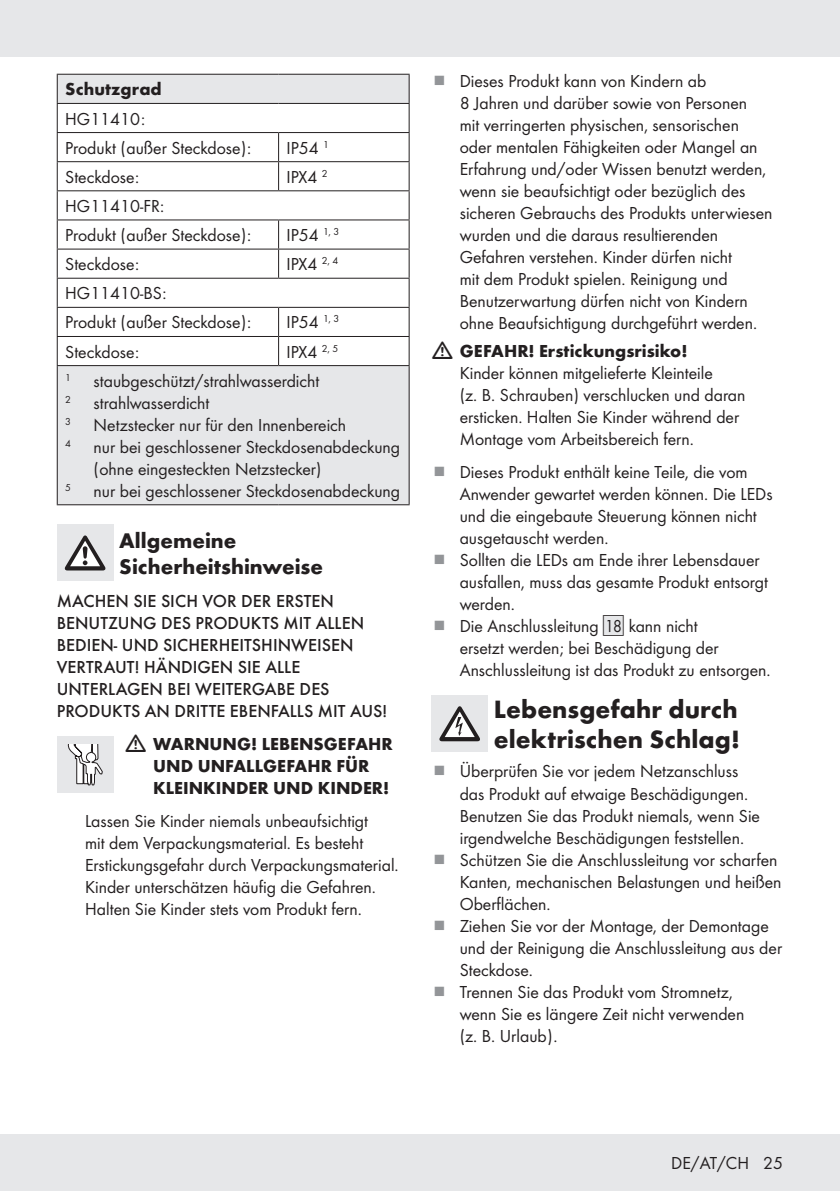
<style>
.page{position:relative;width:840px;height:1191px;background:#fff}
.page>*{position:absolute;margin:0;border:0;box-sizing:border-box;transform-origin:0 0}
.Body{font:700 26px/30px "Futura";letter-spacing:.005em;color:#231f20}
.Headline-01{font:700 22px/26px "Futura";color:#231f20}
.Indent{font:18px/22px "Futura Boo";color:#231f20}
.Body-2{font:18px "Futura Boo";color:#231f20}
.Body_SB{font:500 18px/22px "Futura";color:#231f20}
.Headline-03_SB{font:700 18px/22px "Futura";color:#231f20}
.Indent_SB{font:18px "Futura Boo";color:#231f20}
.Indent-2{font:10.4px "Futura Boo";color:#231f20}
.Indent_SB-2{font:10.4px "Futura Boo";color:#231f20}
.s1{font-family:"Futura";font-weight:700}
.s2{font-family:"IMP Lidl Num Box";font-size:15.8px;color:#e6e7e9}
.s3{font-family:"IMP Lidl Num Box";font-size:15.8px}
</style>
<div class="page">
<div style="left:0;top:1134px;width:839px;height:57px;background:#e6e7e9"></div>
<div style="left:0;top:0;width:839px;height:57px;background:#e6e7e9"></div>
<svg style="left:58px;top:75px;width:350px;height:429px"></svg>
<hr style="left:57px;top:74px;width:221px;height:1px;background:#231f20">
<hr style="left:278px;top:74px;width:131px;height:1px;background:#231f20">
<hr style="left:57px;top:103px;width:221px;height:1px;background:#231f20">
<hr style="left:278px;top:103px;width:131px;height:1px;background:#231f20">
<hr style="left:57px;top:132px;width:221px;height:1px;background:#231f20">
<hr style="left:278px;top:132px;width:131px;height:1px;background:#231f20">
<hr style="left:57px;top:161px;width:221px;height:1px;background:#231f20">
<hr style="left:278px;top:161px;width:131px;height:1px;background:#231f20">
<svg style="left:278px;top:133px;width:1px;height:57px"></svg>
<hr style="left:57px;top:190px;width:221px;height:1px;background:#231f20">
<hr style="left:278px;top:190px;width:131px;height:1px;background:#231f20">
<hr style="left:57px;top:219px;width:221px;height:1px;background:#231f20">
<hr style="left:278px;top:219px;width:131px;height:1px;background:#231f20">
<hr style="left:57px;top:248px;width:221px;height:1px;background:#231f20">
<hr style="left:278px;top:248px;width:131px;height:1px;background:#231f20">
<svg style="left:278px;top:220px;width:1px;height:58px"></svg>
<hr style="left:57px;top:278px;width:221px;height:1px;background:#231f20">
<hr style="left:278px;top:278px;width:131px;height:1px;background:#231f20">
<hr style="left:57px;top:307px;width:221px;height:1px;background:#231f20">
<hr style="left:278px;top:307px;width:131px;height:1px;background:#231f20">
<hr style="left:57px;top:336px;width:221px;height:1px;background:#231f20">
<svg style="left:57px;top:75px;width:1px;height:290px"></svg>
<hr style="left:278px;top:336px;width:131px;height:1px;background:#231f20">
<svg style="left:278px;top:308px;width:1px;height:57px"></svg>
<svg style="left:408px;top:75px;width:1px;height:290px"></svg>
<hr style="left:57px;top:365px;width:221px;height:1px;background:#231f20">
<hr style="left:57px;top:366px;width:1px;height:138px;background:#231f20">
<hr style="left:278px;top:365px;width:131px;height:1px;background:#231f20">
<hr style="left:408px;top:366px;width:1px;height:138px;background:#231f20">
<hr style="left:57px;top:504px;width:221px;height:1px;background:#231f20">
<hr style="left:278px;top:504px;width:131px;height:1px;background:#231f20">
<div style="left:57px;top:524px;width:56px;height:57px;background:#e6e7e9"></div>
<svg style="left:65px;top:535px;width:40px;height:35px"></svg>
<div style="left:57px;top:736px;width:56px;height:57px;background:#e6e7e9"></div>
<svg style="left:67px;top:744px;width:36px;height:41px"></svg>
<div style="left:431px;top:695px;width:57px;height:57px;background:#e6e7e9"></div>
<svg style="left:439px;top:706px;width:40px;height:35px"></svg>
<p class="Headline-03_SB" style="left:65px;top:77px;width:98px">Schutzgrad</p>
<p class="Body-2" style="left:65px;top:106px;width:81px">HG11410:</p>
<p class="Body-2" style="left:65px;top:135px;width:187px">Produkt (außer Steckdose):</p>
<p class="Body-2" style="left:286px;top:135px;width:44px">IP54 <sup>1</sup></p>
<p class="Body-2" style="left:65px;top:164px;width:75px">Steckdose:</p>
<p class="Body-2" style="left:286px;top:164px;width:43px">IPX4 <sup>2</sup></p>
<p class="Body-2" style="left:65px;top:193px;width:100px">HG11410-FR:</p>
<p class="Body-2" style="left:65px;top:223px;width:187px">Produkt (außer Steckdose):</p>
<p class="Body-2" style="left:286px;top:223px;width:54px">IP54 <sup>1,</sup> <sup>3</sup></p>
<p class="Body-2" style="left:65px;top:252px;width:75px">Steckdose:</p>
<p class="Body-2" style="left:286px;top:252px;width:53px">IPX4 <sup>2,</sup> <sup>4</sup></p>
<p class="Body-2" style="left:65px;top:281px;width:103px">HG11410-BS:</p>
<p class="Body-2" style="left:65px;top:310px;width:187px">Produkt (außer Steckdose):</p>
<p class="Body-2" style="left:286px;top:310px;width:54px">IP54 <sup>1,</sup> <sup>3</sup></p>
<p class="Body-2" style="left:65px;top:339px;width:75px">Steckdose:</p>
<p class="Body-2" style="left:286px;top:339px;width:53px">IPX4 <sup>2,</sup> <sup>5</sup></p>
<p class="Indent_SB-2" style="left:65px;top:370px;width:7px">1</p>
<p class="Indent_SB" style="left:94px;top:368px;width:227px">staubgeschützt/strahlwasserdicht</p>
<p class="Indent-2" style="left:65px;top:392px;width:7px">2</p>
<p class="Indent" style="left:94px;top:391px;width:117px">strahlwasserdicht</p>
<p class="Indent-2" style="left:65px;top:414px;width:7px">3</p>
<p class="Indent" style="left:94px;top:413px;width:254px">Netzstecker nur für den Innenbereich</p>
<p class="Indent-2" style="left:65px;top:436px;width:7px">4</p>
<p class="Indent" style="left:94px;top:435px;width:308px">nur bei geschlossener Steckdosenabdeckung (ohne eingesteckten Netzstecker)</p>
<p class="Indent-2" style="left:65px;top:480px;width:7px">5</p>
<p class="Indent" style="left:94px;top:479px;width:308px">nur bei geschlossener Steckdosenabdeckung</p>
<p class="Headline-01" style="left:119px;top:526px;width:205px">Allgemeine<br>Sicherheitshinweise</p>
<p class="Body_SB" style="left:57px;top:588px;width:332px">MACHEN SIE SICH VOR DER ERSTEN<br>BENUTZUNG DES PRODUKTS MIT ALLEN<br>BEDIEN- UND SICHERHEITSHINWEISEN<br>VERTRAUT! HÄNDIGEN SIE ALLE<br>UNTERLAGEN BEI WEITERGABE DES<br>PRODUKTS AN DRITTE EBENFALLS MIT AUS!</p>
<p class="Headline-03_SB" style="left:153px;top:731px;width:241px">WARNUNG! LEBENSGEFAHR<br>UND UNFALLGEFAHR FÜR<br>KLEINKINDER UND KINDER!</p>
<p class="Indent" style="left:85px;top:809px;width:315px">Lassen Sie Kinder niemals unbeaufsichtigt<br>mit dem Verpackungsmaterial. Es besteht Erstickungsgefahr durch Verpackungsmaterial.<br>Kinder unterschätzen häufig die Gefahren.<br>Halten Sie Kinder stets vom Produkt fern.</p>
<p class="Indent" style="left:459px;top:69px;width:314px">Dieses Produkt kann von Kindern ab<br>8 Jahren und darüber sowie von Personen<br>mit verringerten physischen, sensorischen oder mentalen Fähigkeiten oder Mangel an Erfahrung und/oder Wissen benutzt werden, wenn sie beaufsichtigt oder bezüglich des sicheren Gebrauchs des Produkts unterwiesen wurden und die daraus resultierenden Gefahren verstehen. Kinder dürfen nicht<br>mit dem Produkt spielen. Reinigung und Benutzerwartung dürfen nicht von Kindern ohne Beaufsichtigung durchgeführt werden.</p>
<p class="Indent" style="left:459px;top:339px;width:287px"><span class="s1">GEFAHR! Erstickungsrisiko!<br></span>Kinder können mitgelieferte Kleinteile<br>(z. B. Schrauben) verschlucken und daran ersticken. Halten Sie Kinder während der Montage vom Arbeitsbereich fern.</p>
<p class="Indent" style="left:459px;top:460px;width:314px">Dieses Produkt enthält keine Teile, die vom Anwender gewartet werden können. Die LEDs und die eingebaute Steuerung können nicht ausgetauscht werden.</p>
<p class="Indent" style="left:459px;top:548px;width:309px">Sollten die LEDs am Ende ihrer Lebensdauer ausfallen, muss das gesamte Produkt entsorgt werden.</p>
<p class="Indent" style="left:459px;top:614px;width:312px">Die Anschlussleitung <span class="s2">[</span><span class="s3">18]</span> kann nicht<br>ersetzt werden; bei Beschädigung der<br>Anschlussleitung ist das Produkt zu entsorgen.</p>
<p class="Body" style="left:493px;top:692px;width:247px">Lebensgefahr durch elektrischen Schlag!</p>
<p class="Indent" style="left:459px;top:759px;width:302px">Überprüfen Sie vor jedem Netzanschluss das Produkt auf etwaige Beschädigungen.<br>Benutzen Sie das Produkt niemals, wenn Sie irgendwelche Beschädigungen feststellen.</p>
<p class="Indent" style="left:459px;top:847px;width:323px">Schützen Sie die Anschlussleitung vor scharfen<br>Kanten, mechanischen Belastungen und heißen<br>Oberflächen.</p>
<p class="Indent" style="left:459px;top:913px;width:324px">Ziehen Sie vor der Montage, der Demontage und der Reinigung die Anschlussleitung aus der<br>Steckdose.</p>
<p class="Indent" style="left:459px;top:979px;width:286px">Trennen Sie das Produkt vom Stromnetz, wenn Sie es längere Zeit nicht verwenden (z. B. Urlaub).</p>
<p class="Indent" style="left:671px;top:1151px;width:113px">DE/AT/CH 25</p>
</div>
